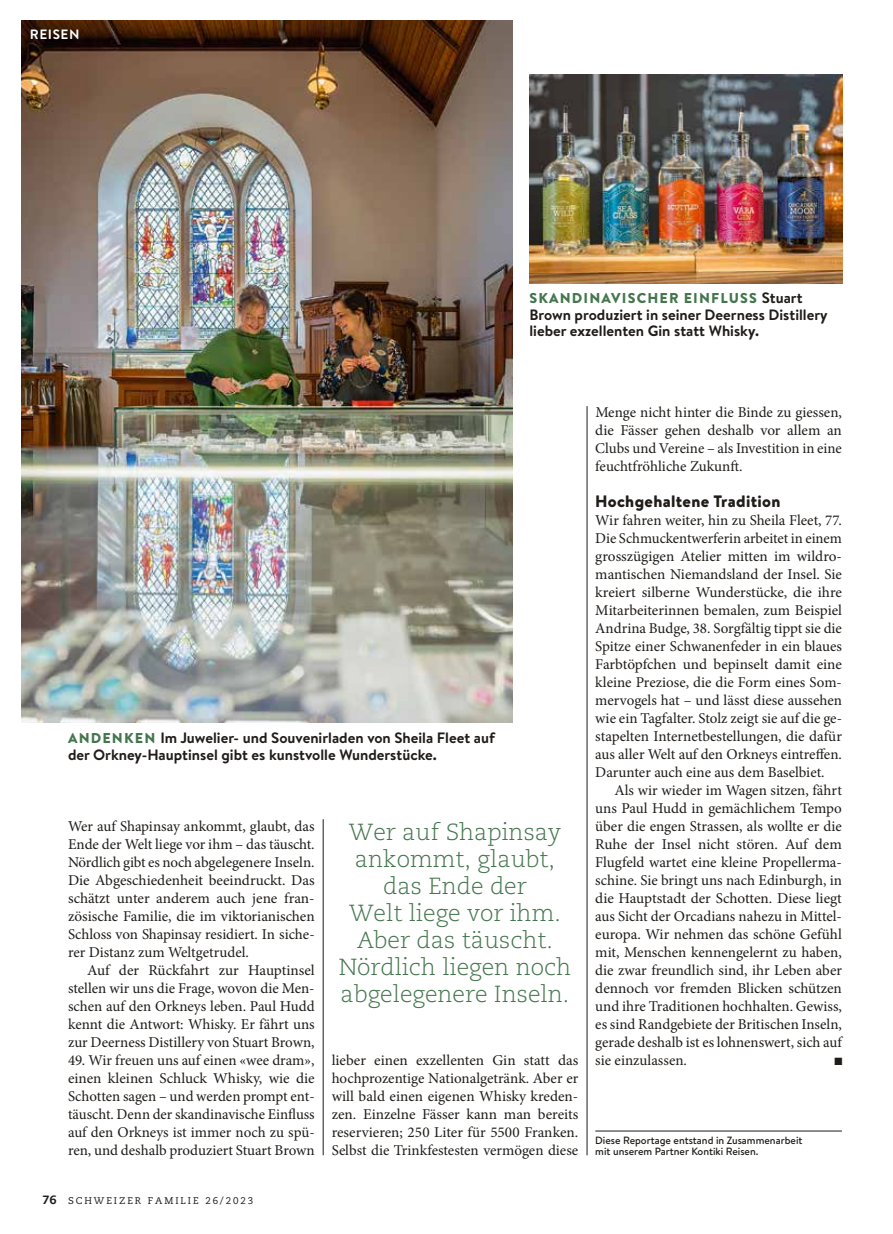
<style>
.page{position:relative;width:893px;height:1234px;background:#fff}
.page>*{position:absolute;margin:0;border:0;box-sizing:border-box;transform-origin:0 0}
.t1{font:300 23.25px/27px "Caecilia";color:#44764d;text-align:center}
.t2{font:900 16.5px "Brandon Text";letter-spacing:.02em;color:#1f1c19}
.t3{font:15px/18px "Minion Pro";color:#1f1c19;text-align:justify}
.t4{font:700 15px/16.5px "Brandon Text";color:#1f1c19}
.t5{font:900 14.25px "Brandon Grotesque";letter-spacing:.08em;color:#44764d}
.t6{font:700 13.5px "Brandon Grotesque";letter-spacing:.04em;color:#fff}
.t7{font:500 10.5px/11.2px "Brandon Text";color:#1f1c19}
.t8{font:10.5px "Zapf Dingbats Std";color:#1f1c19}
.t9{font:9.75px "Caecilia";letter-spacing:.2em;color:#1f1c19}
.s1{font-family:"Brandon Text";font-weight:700;font-size:15px;color:#1f1c19}
.s2{font-family:"Brandon Grotesque";font-weight:900;font-size:14.25px;color:#44764d}
.s3{font-weight:800;font-size:12px}
</style>
<div class="page">
<img style="left:21px;top:20px;width:492px;height:702px">
<img style="left:529px;top:74px;width:313px;height:209px">
<hr style="left:595px;top:1130px;width:247px;height:1px;background:#1f1c19">
<hr style="left:323px;top:819px;width:1px;height:335px;background:#1f1c19">
<hr style="left:587px;top:406px;width:1px;height:748px;background:#1f1c19">
<p class="t6" style="left:30px;top:25px;width:51px">REISEN</p>
<p class="t5" style="left:529px;top:288px;width:275px">SKANDINAVISCHER EINFLUSS <span class="s1">Stuart</span></p>
<p class="t4" style="left:529px;top:306px;width:300px">Brown produziert in seiner Deerness Distillery lieber exzellenten Gin statt Whisky.</p>
<p class="t4" style="left:68px;top:729px;width:428px"><span class="s2">ANDENKEN</span> Im Juwelier- und Souvenirladen von Sheila Fleet auf der Orkney-Hauptinsel gibt es kunstvolle Wunderstücke.</p>
<p class="t3" style="left:68px;top:817px;width:248px">Wer auf Shapinsay ankommt, glaubt, das Ende der Welt liege vor ihm – das täuscht.<br>Nördlich gibt es noch abgelegenere Inseln.<br>Die Abgeschiedenheit beeindruckt. Das schätzt unter anderem auch jene fran&shy;zösische Familie, die im viktorianischen Schloss von Shapinsay residiert. In siche&shy;rer Distanz zum Weltgetrudel.</p>
<p class="t3" style="left:68px;top:961px;width:248px;text-indent:19px">Auf der Rückfahrt zur Hauptinsel stellen wir uns die Frage, wovon die Men&shy;schen auf den Orkneys leben. Paul Hudd kennt die Antwort: Whisky. Er fährt uns zur Deerness Distillery von Stuart Brown,</p>
<p class="t3" style="left:68px;top:1051px;width:248px">49. Wir freuen uns auf einen «wee dram», einen kleinen Schluck Whisky, wie die Schotten sagen – und werden prompt ent&shy;täuscht. Denn der skandinavische Einfluss auf den Orkneys ist immer noch zu spü&shy;ren, und deshalb produziert Stuart Brown</p>
<p class="t3" style="left:332px;top:1051px;width:248px">lieber einen exzellenten Gin statt das hochprozentige Nationalgetränk. Aber er will bald einen eigenen Whisky kreden&shy;zen. Einzelne Fässer kann man bereits reservieren; 250 Liter für 5500 Franken.<br>Selbst die Trinkfestesten vermögen diese</p>
<h1 class="t1" style="left:339px;top:819px;width:234px">Wer auf Shapinsay ankommt, glaubt, das Ende der<br>Welt liege vor ihm.<br>Aber das täuscht.<br>Nördlich liegen noch abgelegenere Inseln.</h1>
<p class="t9" style="left:43px;top:1194px;width:212px"><span class="s3">76</span> SCHWEIZER FAMILIE 26/2023</p>
<p class="t3" style="left:595px;top:403px;width:248px">Menge nicht hinter die Binde zu giessen, die Fässer gehen deshalb vor allem an Clubs und Vereine – als Investition in eine feuchtfröhliche Zukunft.</p>
<p class="t2" style="left:595px;top:489px;width:187px">Hochgehaltene Tradition</p>
<p class="t3" style="left:595px;top:511px;width:248px">Wir fahren weiter, hin zu Sheila Fleet, 77.<br>Die Schmuckentwerferin arbeitet in einem grosszügigen Atelier mitten im wildro&shy;mantischen Niemandsland der Insel. Sie kreiert silberne Wunderstücke, die ihre Mitarbeiterinnen bemalen, zum Beispiel Andrina Budge, 38. Sorgfältig tippt sie die Spitze einer Schwanenfeder in ein blaues Farbtöpfchen und bepinselt damit eine kleine Preziose, die die Form eines Som&shy;mervogels hat – und lässt diese aussehen wie ein Tagfalter. Stolz zeigt sie auf die ge&shy;stapelten Internetbestellungen, die dafür aus aller Welt auf den Orkneys eintreffen.<br>Darunter auch eine aus dem Baselbiet.</p>
<p class="t3" style="left:595px;top:781px;width:248px;text-indent:19px">Als wir wieder im Wagen sitzen, fährt uns Paul Hudd in gemächlichem Tempo über die engen Strassen, als wollte er die Ruhe der Insel nicht stören. Auf dem Flugfeld wartet eine kleine Propellerma&shy;schine. Sie bringt uns nach Edinburgh, in die Hauptstadt der Schotten. Diese liegt aus Sicht der Orcadians nahezu in Mittel&shy;europa. Wir nehmen das schöne Gefühl mit, Menschen kennengelernt zu haben, die zwar freundlich sind, ihr Leben aber dennoch vor fremden Blicken schützen und ihre Traditionen hochhalten. Gewiss, es sind Randgebiete der Britischen Inseln, gerade deshalb ist es lohnenswert, sich auf sie einzulassen.</p>
<p class="t8" style="left:834px;top:1056px;width:9px">■</p>
<p class="t7" style="left:595px;top:1134px;width:209px">Diese Reportage entstand in Zusammenarbeit mit unserem Partner Kontiki Reisen.</p>
</div>
